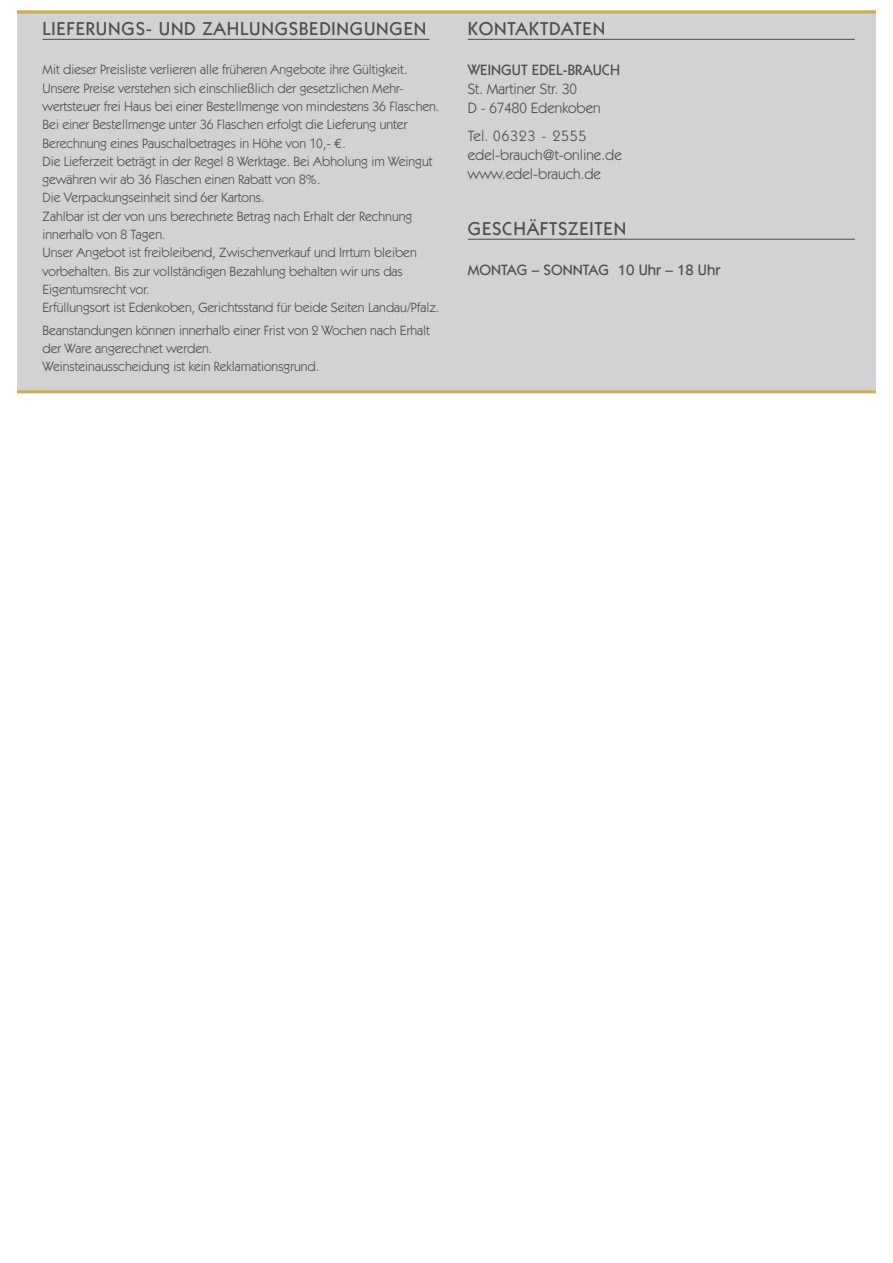
<style>
.page{position:relative;width:893px;height:1263px;background:#fff}
.page>*{position:absolute;margin:0;border:0;box-sizing:border-box;transform-origin:0 0}
.t1{font:500 18.75px "Itc Kabel";letter-spacing:.04em;color:#4b4c4d}
.t2{font:15px/19.2px "Itc Kabel";color:#4b4c4d}
.t3{font:500 15px "Itc Kabel";color:#4b4c4d}
.t4{font:13.5px/18.3px "Itc Kabel";color:#4b4c4d}
.s1{font-family:"Euro Mono"}
</style>
<div class="page">
<div style="left:17px;top:11px;width:859px;height:382px;background:#d1d2d4"></div>
<hr style="left:17px;top:11px;width:859px;height:3px;background:#d0ad53">
<hr style="left:17px;top:390px;width:859px;height:3px;background:#d0ad53">
<hr style="left:43px;top:39px;width:386px;height:1px;background:#4b4c4d">
<hr style="left:468px;top:39px;width:387px;height:1px;background:#4b4c4d">
<hr style="left:468px;top:239px;width:387px;height:1px;background:#4b4c4d">
<h1 class="t1" style="left:43px;top:17px;width:385px">LIEFERUNGS- UND ZAHLUNGSBEDINGUNGEN</h1>
<p class="t4" style="left:43px;top:60px;width:399px">Mit dieser Preisliste verlieren alle früheren Angebote ihre Gültigkeit.<br>Unsere Preise verstehen sich einschließlich der gesetzlichen Mehr - wertsteuer frei Haus bei einer Bestellmenge von mindestens 36 Flaschen.<br>Bei einer Bestellmenge unter 36 Flaschen erfolgt die Lieferung unter Berechnung eines Pauschalbetrages in Höhe von 10,- <span class="s1">€</span>.<br>Die Lieferzeit beträgt in der Regel 8 Werktage. Bei Abholung im Weingut gewähren wir ab 36 Flaschen einen Rabatt von 8%.<br>Die Verpackungseinheit sind 6er Kartons.<br>Zahlbar ist der von uns berechnete Betrag nach Erhalt der Rechnung innerhalb von 8 Tagen.<br>Unser Angebot ist freibleibend, Zwischenverkauf und Irrtum bleiben vorbehalten. Bis zur vollständigen Bezahlung behalten wir uns das Eigentumsrecht vor.<br>Erfüllungsort ist Edenkoben, Gerichtsstand für beide Seiten Landau/Pfalz.</p>
<p class="t4" style="left:43px;top:321px;width:389px">Beanstandungen können innerhalb einer Frist von 2 Wochen nach Erhalt der Ware angerechnet werden.<br>Weinsteinausscheidung ist kein Reklamationsgrund.</p>
<h1 class="t1" style="left:468px;top:17px;width:139px">KONTAKTDATEN</h1>
<p class="t3" style="left:468px;top:61px;width:154px">WEINGUT EDEL-BRAUCH</p>
<p class="t2" style="left:468px;top:79px;width:134px">St. Martiner Str. 30<br>D - 67480 Edenkoben</p>
<p class="t2" style="left:468px;top:126px;width:156px">Tel. 06323 - 2555 edel-brauch@t-online.de www.edel-brauch.de</p>
<h1 class="t1" style="left:468px;top:217px;width:160px">GESCHÄFTSZEITEN</h1>
<p class="t3" style="left:468px;top:261px;width:254px">MONTAG – SONNTAG 10 Uhr – 18 Uhr</p>
</div>
